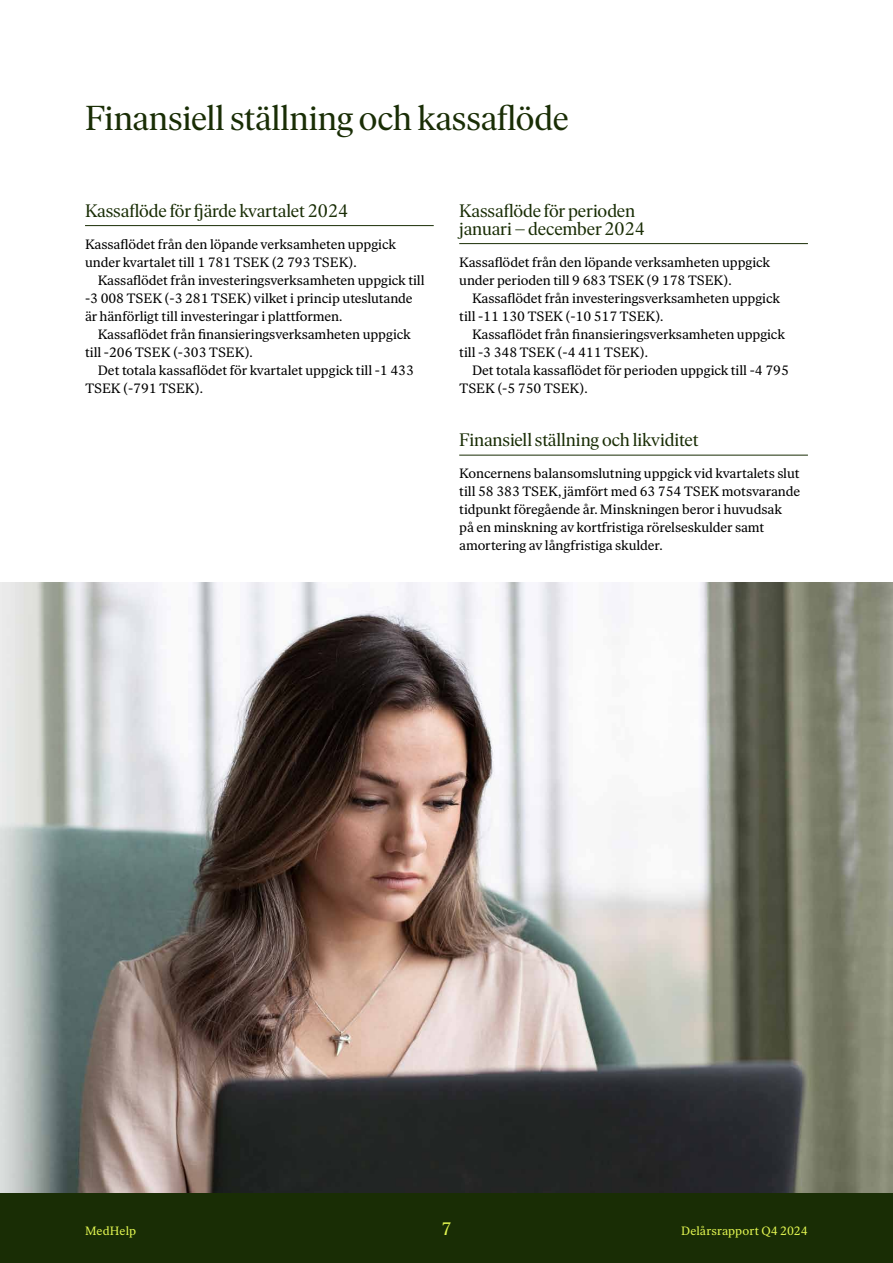
<style>
.page{position:relative;width:893px;height:1263px;background:#fff}
.page>*{position:absolute;margin:0;border:0;box-sizing:border-box;transform-origin:0 0}
.t1{font:34.5px "Ivar Headline";color:#192d05}
.t2{font:18px/18px "Ivar Headline";letter-spacing:-.005em;color:#192d05}
.t3{font:18px "Ivar Text";color:#e1f550}
.t4{font:13.5px/18px "Ivar Text";color:#000}
.t5{font:12px "Ivar Text";letter-spacing:.01em;color:#e1f550}
</style>
<div class="page">
<img style="left:0;top:583px;width:893px;height:610px">
<hr style="left:85px;top:225px;width:349px;height:1px;background:#192d05">
<hr style="left:459px;top:243px;width:349px;height:1px;background:#192d05">
<hr style="left:459px;top:455px;width:349px;height:1px;background:#192d05">
<div style="left:0;top:1193px;width:893px;height:70px;background:#192d05"></div>
<h1 class="t1" style="left:85px;top:99px;width:485px">Finansiell ställning och kassaflöde</h1>
<h2 class="t2" style="left:85px;top:202px;width:265px">Kassaflöde för fjärde kvartalet 2024</h2>
<p class="t4" style="left:85px;top:235px;width:312px">Kassaflödet från den löpande verksamheten uppgick under kvartalet till 1 781 TSEK (2 793 TSEK).</p>
<p class="t4" style="left:85px;top:271px;width:341px;text-indent:13px">Kassaflödet från investeringsverksamheten uppgick till -3 008 TSEK (-3 281 TSEK) vilket i princip uteslutande är hänförligt till investeringar i plattformen.</p>
<p class="t4" style="left:85px;top:325px;width:327px;text-indent:13px">Kassaflödet från finansieringsverksamheten uppgick till -206 TSEK (-303 TSEK).</p>
<p class="t4" style="left:85px;top:361px;width:330px;text-indent:13px">Det totala kassaflödet för kvartalet uppgick till -1 433<br>TSEK (-791 TSEK).</p>
<h2 class="t2" style="left:459px;top:202px;width:187px">Kassaflöde för perioden januari – december 2024</h2>
<p class="t4" style="left:459px;top:253px;width:312px">Kassaflödet från den löpande verksamheten uppgick under perioden till 9 683 TSEK (9 178 TSEK).</p>
<p class="t4" style="left:459px;top:289px;width:322px;text-indent:13px">Kassaflödet från investeringsverksamheten uppgick till -11 130 TSEK (-10 517 TSEK).</p>
<p class="t4" style="left:459px;top:325px;width:327px;text-indent:13px">Kassaflödet från finansieringsverksamheten uppgick till -3 348 TSEK (-4 411 TSEK).</p>
<p class="t4" style="left:459px;top:361px;width:331px;text-indent:13px">Det totala kassaflödet för perioden uppgick till -4 795<br>TSEK (-5 750 TSEK).</p>
<h2 class="t2" style="left:459px;top:431px;width:241px">Finansiell ställning och likviditet</h2>
<p class="t4" style="left:459px;top:464px;width:342px">Koncernens balansomslutning uppgick vid kvartalets slut till 58 383 TSEK, jämfört med 63 754 TSEK motsvarande tidpunkt föregående år. Minskningen beror i huvudsak<br>på en minskning av kortfristiga rörelseskulder samt amortering av långfristiga skulder.</p>
<p class="t5" style="left:85px;top:1224px;width:53px">MedHelp</p>
<h2 class="t3" style="left:441px;top:1218px;width:12px">7</h2>
<p class="t5" style="left:681px;top:1224px;width:128px">Delårsrapport Q4 2024</p>
</div>
